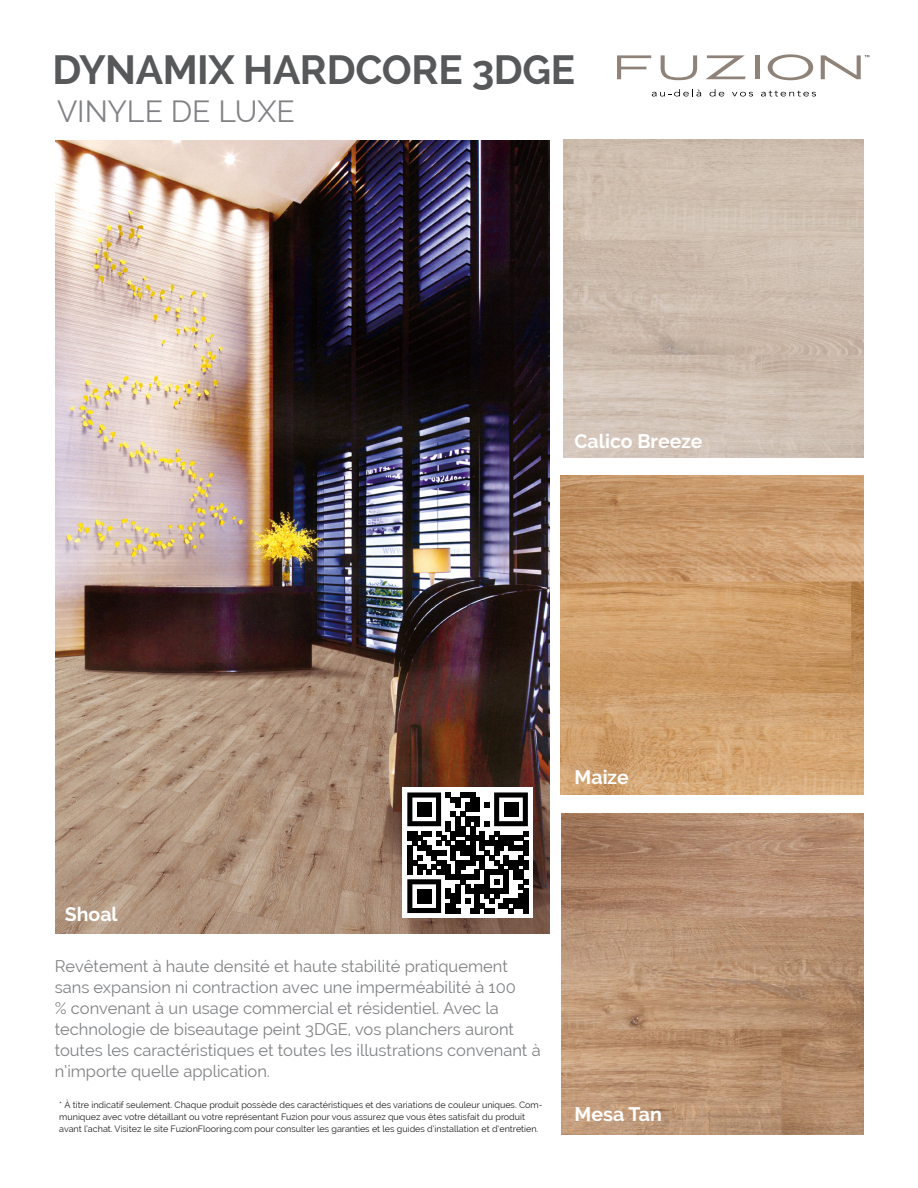
<style>
.page{position:relative;width:918px;height:1188px;background:#fff}
.page>*{position:absolute;margin:0;border:0;box-sizing:border-box;transform-origin:0 0}
.t1{font:700 40.5px "Raleway";letter-spacing:-.01em;color:#57585a}
.t2{font:30px "Raleway";color:#808285}
.t3{font:700 19.5px "Raleway";color:#fff}
.t4{font:16.5px/21px "Raleway";color:#808285}
.t5{font:9px/12px "Raleway";color:#231f20}
</style>
<div class="page">
<svg style="left:617px;top:55px;width:34px;height:24px"></svg>
<svg style="left:661px;top:55px;width:36px;height:25px"></svg>
<svg style="left:706px;top:55px;width:40px;height:24px"></svg>
<hr style="left:755px;top:55px;width:4px;height:24px;background:#8f8279">
<svg style="left:768px;top:54px;width:45px;height:26px"></svg>
<svg style="left:821px;top:55px;width:48px;height:24px"></svg>
<svg style="left:652px;top:89px;width:49px;height:7px"></svg>
<svg style="left:710px;top:89px;width:14px;height:7px"></svg>
<svg style="left:732px;top:92px;width:21px;height:4px"></svg>
<svg style="left:761px;top:91px;width:55px;height:5px"></svg>
<img style="left:56px;top:141px;width:493px;height:793px">
<div style="left:403px;top:788px;width:130px;height:130px;background:#fff"></div>
<svg style="left:407px;top:792px;width:121px;height:121px"></svg>
<div style="left:417px;top:802px;width:14px;height:15px;background:#000"></div>
<div style="left:504px;top:802px;width:14px;height:15px;background:#000"></div>
<div style="left:417px;top:889px;width:14px;height:14px;background:#000"></div>
<img style="left:560px;top:476px;width:304px;height:319px">
<img style="left:564px;top:139px;width:300px;height:319px">
<img style="left:561px;top:814px;width:303px;height:320px">
<p class="t1" style="left:52px;top:46px;width:524px">DYNAMIX HARDCORE 3DGE</p>
<h2 class="t2" style="left:57px;top:94px;width:239px">VINYLE DE LUXE</h2>
<p class="t3" style="left:575px;top:430px;width:130px">Calico Breeze</p>
<p class="t3" style="left:575px;top:766px;width:56px">Maize</p>
<p class="t3" style="left:65px;top:903px;width:54px">Shoal</p>
<p class="t4" style="left:55px;top:956px;width:487px">Revêtement à haute densité et haute stabilité pratiquement sans expansion ni contraction avec une imperméabilité à 100<br>% convenant à un usage commercial et résidentiel. Avec la technologie de biseautage peint 3DGE, vos planchers auront toutes les caractéristiques et toutes les illustrations convenant à n’importe quelle application.</p>
<p class="t5" style="left:59px;top:1099px;width:485px">* À titre indicatif seulement. Chaque produit possède des caractéristiques et des variations de couleur uniques. Com&shy;muniquez avec votre détaillant ou votre représentant Fuzion pour vous assurez que vous êtes satisfait du produit avant l’achat. Visitez le site FuzionFlooring.com pour consulter les garanties et les guides d’installation et d’entretien.</p>
<p class="t3" style="left:575px;top:1103px;width:89px">Mesa Tan</p>
</div>
